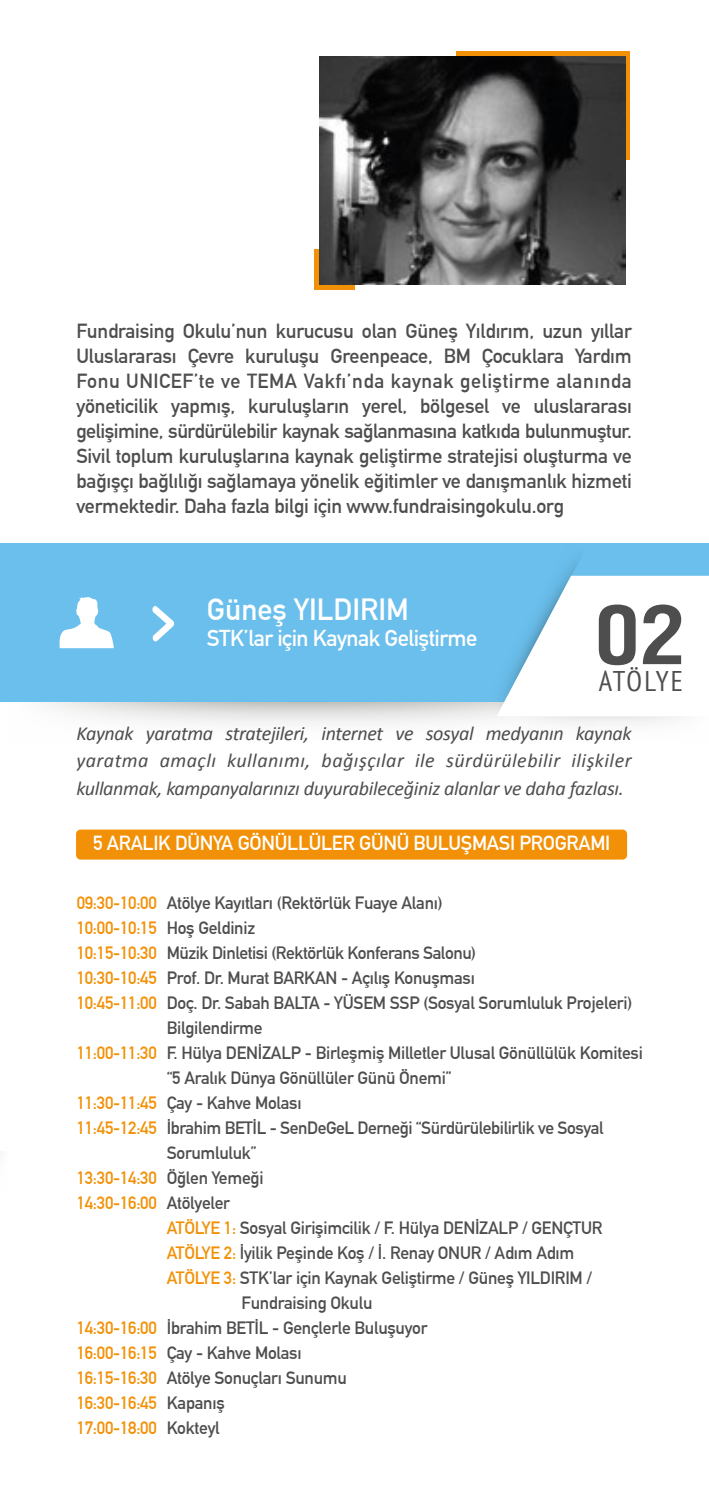
<style>
.page{position:relative;width:709px;height:1489px;background:#fff}
.page>*{position:absolute;margin:0;border:0;box-sizing:border-box;transform-origin:0 0}
.t1{font:700 30px "DIN Alternate";color:#fff}
.t2{font:condensed 28.5px "PT Sans";letter-spacing:.04em;color:#4f4e4e}
.t3{font:700 22.5px "DIN Alternate";letter-spacing:-.025em;color:#fff}
.t4{font:700 20px/25px "DIN Alternate";letter-spacing:-.01em;color:#4f4e4e;text-align:justify}
.t5{font:italic 20px/27.5px "Calibri";letter-spacing:-.015em;color:#4f4e4e;text-align:justify}
.t6{font:700 20px "DIN Alternate";letter-spacing:-.015em;color:#fff}
.t7{font:700 17.5px "DIN Alternate";letter-spacing:-.015em;color:#4f4e4e}
.t8{font:700 17.5px "DIN Alternate";letter-spacing:-.015em;color:#f29107}
.s1{color:#f29107}
.s2{color:#4f4e4e}
</style>
<div class="page">
<svg style="left:593px;top:716px;width:86px;height:8px"></svg>
<div style="left:76px;top:829px;width:551px;height:30px;background:#f29107;border-radius:5px"></div>
<hr style="left:0;top:994px;width:1px;height:158px;background:#209ad5">
<svg style="left:0;top:1025px;width:1px;height:127px"></svg>
<hr style="left:708px;top:328px;width:1px;height:159px;background:#99cef1">
<svg style="left:45px;top:702px;width:548px;height:22px"></svg>
<div style="left:0;top:543px;width:709px;height:159px;background:#6abfec"></div>
<svg style="left:59px;top:597px;width:55px;height:51px"></svg>
<svg style="left:152px;top:606px;width:22px;height:36px"></svg>
<div style="left:456px;top:51px;width:174px;height:109px;background:linear-gradient(to right,#f29107,#f29107)"></div>
<svg style="left:314px;top:250px;width:41px;height:40px"></svg>
<img style="left:320px;top:57px;width:305px;height:227px">
<svg style="left:470px;top:560px;width:239px;height:156px"></svg>
<p class="t4" style="left:76px;top:317px;width:557px">Fundraising Okulu’nun kurucusu olan Güneş Yıldırım, uzun yıllar Uluslararası Çevre kuruluşu Greenpeace, BM Çocuklara Yardım Fonu UNICEF’te ve TEMA Vakfı’nda kaynak geliştirme alanında yöneticilik yapmış, kuruluşların yerel, bölgesel ve uluslararası gelişimine, sürdürülebilir kaynak sağlanmasına katkıda bulunmuştur.<br>Sivil toplum kuruluşlarına kaynak geliştirme stratejisi oluşturma ve bağışçı bağlılığı sağlamaya yönelik eğitimler ve danışmanlık hizmeti vermektedir. Daha fazla bilgi için www.fundraisingokulu.org</p>
<h1 class="t1" style="left:207px;top:586px;width:203px">Güneş YILDIRIM</h1>
<p class="t3" style="left:207px;top:620px;width:272px">STK’lar için Kaynak Geliştirme</p>
<h2 class="t2" style="left:599px;top:662px;width:86px">ATÖLYE</h2>
<p class="t5" style="left:76px;top:718px;width:557px">Kaynak yaratma stratejileri, internet ve sosyal medyanın kaynak yaratma amaçlı kullanımı, bağışçılar ile sürdürülebilir ilişkiler kullanmak, kampanyalarınızı duyurabileceğiniz alanlar ve daha fazlası.</p>
<p class="t6" style="left:93px;top:828px;width:519px">5 ARALIK DÜNYA GÖNÜLLÜLER GÜNÜ BULUŞMASI PROGRAMI</p>
<p class="t7" style="left:77px;top:889px;width:367px"><span class="s1">09:30-10:00</span> Atölye Kayıtları (Rektörlük Fuaye Alanı)</p>
<p class="t8" style="left:77px;top:914px;width:180px">10:00-10:15 <span class="s2">Hoş Geldiniz</span></p>
<p class="t7" style="left:77px;top:939px;width:401px"><span class="s1">10:15-10:30</span> Müzik Dinletisi (Rektörlük Konferans Salonu)</p>
<p class="t7" style="left:77px;top:964px;width:400px"><span class="s1">10:30-10:45</span> Prof. Dr. Murat BARKAN - Açılış Konuşması</p>
<p class="t7" style="left:77px;top:989px;width:557px"><span class="s1">10:45-11:00</span> Doç. Dr. Sabah BALTA - YÜSEM SSP (Sosyal Sorumluluk Projeleri)</p>
<p class="t7" style="left:167px;top:1014px;width:97px">Bilgilendirme</p>
<p class="t7" style="left:77px;top:1039px;width:568px"><span class="s1">11:00-11:30</span> F. Hülya DENİZALP - Birleşmiş Milletler Ulusal Gönüllülük Komitesi</p>
<p class="t7" style="left:167px;top:1064px;width:286px">“5 Aralık Dünya Gönüllüler Günü Önemi”</p>
<p class="t7" style="left:77px;top:1089px;width:226px"><span class="s1">11:30-11:45</span> Çay - Kahve Molası</p>
<p class="t7" style="left:77px;top:1114px;width:528px"><span class="s1">11:45-12:45</span> İbrahim BETİL - SenDeGeL Derneği “Sürdürülebilirlik ve Sosyal</p>
<p class="t7" style="left:167px;top:1139px;width:91px">Sorumluluk”</p>
<p class="t8" style="left:77px;top:1164px;width:188px">13:30-14:30 <span class="s2">Öğlen Yemeği</span></p>
<p class="t8" style="left:77px;top:1189px;width:155px">14:30-16:00 <span class="s2">Atölyeler</span></p>
<p class="t7" style="left:167px;top:1214px;width:437px"><span class="s1">ATÖLYE 1:</span> Sosyal Girişimcilik / F. Hülya DENİZALP / GENÇTUR</p>
<p class="t7" style="left:167px;top:1239px;width:409px"><span class="s1">ATÖLYE 2:</span> İyilik Peşinde Koş / İ. Renay ONUR / Adım Adım</p>
<p class="t7" style="left:167px;top:1264px;width:427px"><span class="s1">ATÖLYE 3:</span> STK’lar için Kaynak Geliştirme / Güneş YILDIRIM /</p>
<p class="t7" style="left:242px;top:1289px;width:132px">Fundraising Okulu</p>
<p class="t7" style="left:77px;top:1314px;width:352px"><span class="s1">14:30-16:00</span> İbrahim BETİL - Gençlerle Buluşuyor</p>
<p class="t7" style="left:77px;top:1339px;width:226px"><span class="s1">16:00-16:15</span> Çay - Kahve Molası</p>
<p class="t7" style="left:77px;top:1364px;width:272px"><span class="s1">16:15-16:30</span> Atölye Sonuçları Sunumu</p>
<p class="t8" style="left:77px;top:1389px;width:150px">16:30-16:45 <span class="s2">Kapanış</span></p>
<p class="t8" style="left:77px;top:1414px;width:144px">17:00-18:00 <span class="s2">Kokteyl</span></p>
</div>
